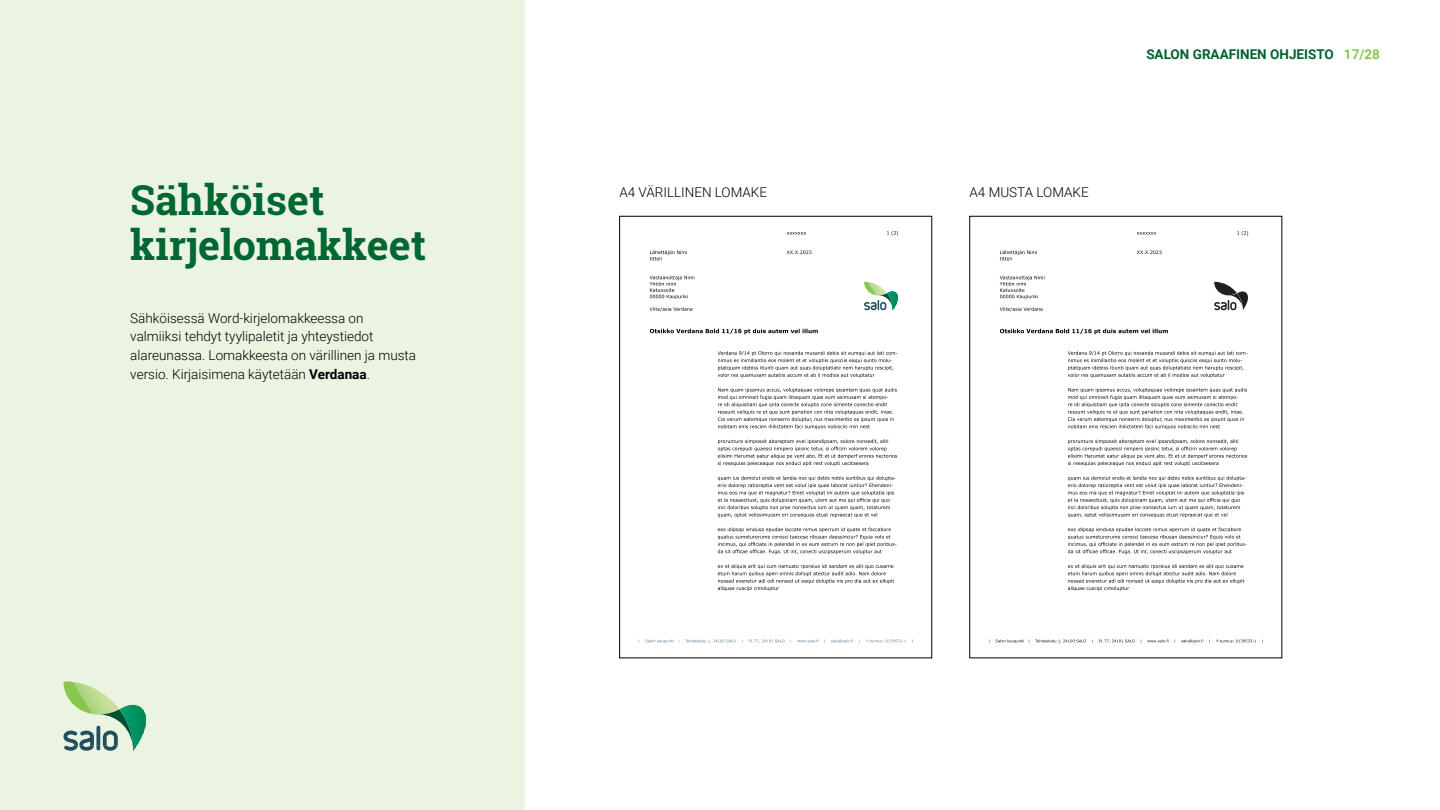
<style>
.page{position:relative;width:1440px;height:810px;background:#fff}
.page>*{position:absolute;margin:0;border:0;box-sizing:border-box;transform-origin:0 0}
.t1{font:700 41.25px/45px "Roboto Slab";color:#006733}
.t2{font:300 13.5px/18.8px "Roboto";color:#000}
.t3{font:700 13.5px "Roboto";color:#006230}
.s1{font-weight:700}
.s2{color:#89c650}
</style>
<div class="page">
<div style="left:0;top:0;width:525px;height:810px;background:#ebf4e1"></div>
<hr style="left:133px;top:705px;width:1px;height:46px;background:#009362">
<hr style="left:134px;top:705px;width:1px;height:46px;background:#009261">
<hr style="left:135px;top:705px;width:1px;height:46px;background:#009261">
<hr style="left:136px;top:705px;width:1px;height:46px;background:#009160">
<hr style="left:137px;top:705px;width:1px;height:46px;background:#00905f">
<hr style="left:138px;top:705px;width:1px;height:46px;background:#008f5e">
<hr style="left:139px;top:705px;width:1px;height:46px;background:#008e5c">
<hr style="left:140px;top:705px;width:1px;height:46px;background:#008d5c">
<hr style="left:141px;top:705px;width:1px;height:46px;background:#008c5a">
<hr style="left:142px;top:705px;width:1px;height:46px;background:#008b5a">
<hr style="left:143px;top:705px;width:1px;height:46px;background:#008a58">
<hr style="left:144px;top:705px;width:1px;height:46px;background:#008957">
<hr style="left:145px;top:705px;width:1px;height:46px;background:#008957">
<hr style="left:146px;top:705px;width:1px;height:46px;background:#008856">
<svg style="left:63px;top:681px;width:70px;height:70px"></svg>
<div style="left:619px;top:216px;width:313px;height:442px;border:1px solid #000"></div>
<svg style="left:864px;top:282px;width:34px;height:28px"></svg>
<svg style="left:650px;top:307px;width:42px;height:4px"></svg>
<svg style="left:650px;top:276px;width:44px;height:23px"></svg>
<svg style="left:650px;top:250px;width:37px;height:10px"></svg>
<svg style="left:718px;top:564px;width:176px;height:27px"></svg>
<svg style="left:718px;top:528px;width:178px;height:26px"></svg>
<svg style="left:718px;top:476px;width:178px;height:41px"></svg>
<svg style="left:718px;top:439px;width:179px;height:27px"></svg>
<svg style="left:718px;top:388px;width:179px;height:41px"></svg>
<svg style="left:718px;top:351px;width:179px;height:27px"></svg>
<svg style="left:787px;top:251px;width:24px;height:3px"></svg>
<svg style="left:639px;top:639px;width:274px;height:4px"></svg>
<svg style="left:650px;top:329px;width:168px;height:5px"></svg>
<svg style="left:887px;top:231px;width:11px;height:5px"></svg>
<svg style="left:787px;top:232px;width:19px;height:3px"></svg>
<svg style="left:1214px;top:282px;width:34px;height:28px"></svg>
<svg style="left:1000px;top:307px;width:42px;height:4px"></svg>
<svg style="left:1000px;top:276px;width:44px;height:23px"></svg>
<svg style="left:1000px;top:250px;width:37px;height:10px"></svg>
<svg style="left:1068px;top:564px;width:176px;height:27px"></svg>
<svg style="left:1068px;top:528px;width:179px;height:26px"></svg>
<svg style="left:1068px;top:476px;width:178px;height:41px"></svg>
<svg style="left:1068px;top:439px;width:179px;height:27px"></svg>
<svg style="left:1068px;top:388px;width:179px;height:41px"></svg>
<svg style="left:1068px;top:351px;width:179px;height:27px"></svg>
<svg style="left:1137px;top:251px;width:25px;height:3px"></svg>
<svg style="left:989px;top:639px;width:274px;height:4px"></svg>
<svg style="left:1000px;top:329px;width:168px;height:5px"></svg>
<svg style="left:1237px;top:231px;width:11px;height:5px"></svg>
<svg style="left:1137px;top:232px;width:19px;height:3px"></svg>
<h1 class="t1" style="left:130px;top:177px;width:298px">Sähköiset kirjelomakkeet</h1>
<p class="t2" style="left:130px;top:308px;width:287px">Sähköisessä Word-kirjelomakkeessa on valmiiksi tehdyt tyylipaletit ja yhteystiedot alareunassa. Lomakkeesta on värillinen ja musta versio. Kirjaisimena käytetään <span class="s1">Verdanaa</span>.</p>
<p class="t2" style="left:619px;top:182px;width:149px">A4 VÄRILLINEN LOMAKE</p>
<p class="t2" style="left:970px;top:182px;width:121px">A4 MUSTA LOMAKE</p>
<p class="t3" style="left:1146px;top:44px;width:235px">SALON GRAAFINEN OHJEISTO <span class="s2">17/28</span></p>
</div>
